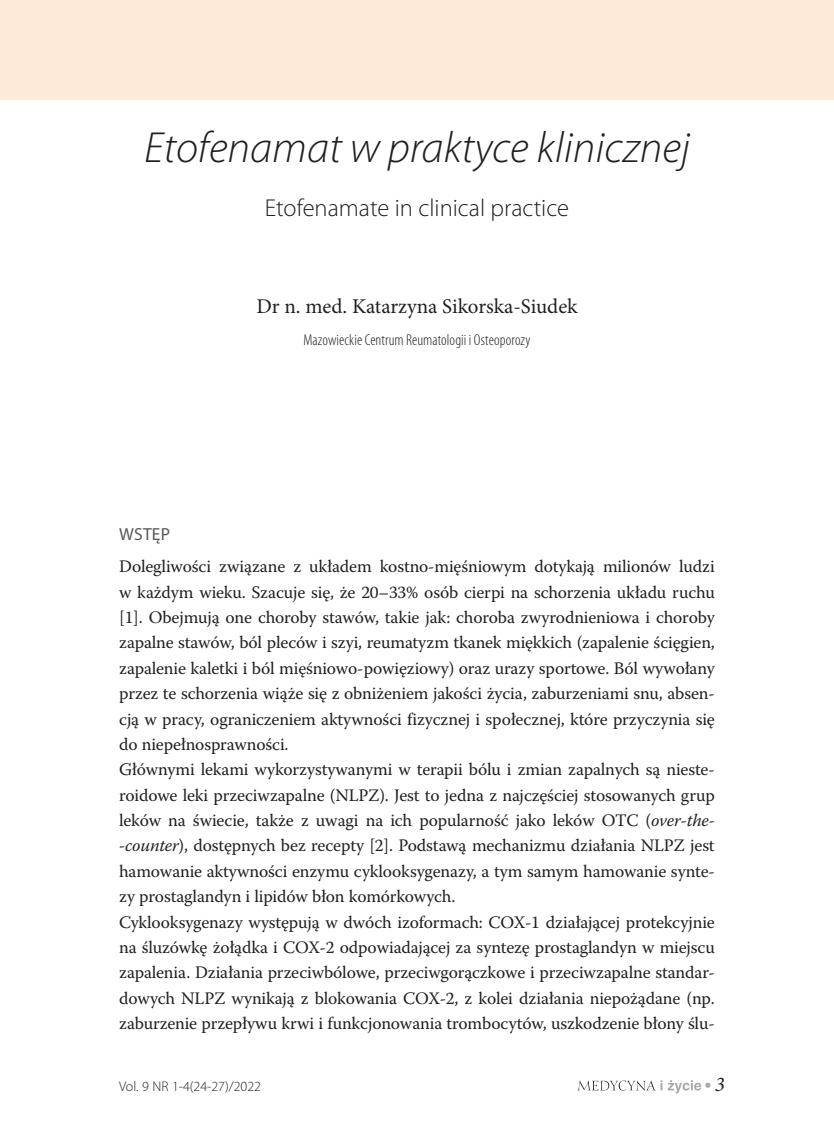
<style>
.page{position:relative;width:834px;height:1141px;background:#fff}
.page>*{position:absolute;margin:0;border:0;box-sizing:border-box;transform-origin:0 0}
.t1{font:italic 300 43.75px "Myriad Pro";color:#231f20}
.t2{font:300 24.5px "Myriad Pro";color:#231f20}
.t3{font:21px "Minion Pro";letter-spacing:-.005em;color:#231f20}
.t4{font:italic 21px "Minion Pro";color:#231f20}
.t5{font:17.5px/25.4px "Warnock Pro";letter-spacing:-.01em;color:#231f20}
.t6{font:17.5px "Myriad Pro";letter-spacing:.01em;color:#57585a}
.t7{font:300 condensed 15.75px "Myriad Pro";letter-spacing:.005em;color:#231f20}
.t8{font:300 14px "Myriad Pro";color:#231f20}
.s1{font-style:italic}
</style>
<div class="page">
<svg style="left:577px;top:1080px;width:133px;height:13px"></svg>
<div style="left:0;top:0;width:833px;height:99px;background:#feebd7"></div>
<h1 class="t1" style="left:144px;top:121px;width:546px">Etofenamat w praktyce klinicznej</h1>
<h2 class="t2" style="left:265px;top:193px;width:306px">Etofenamate in clinical practice</h2>
<p class="t3" style="left:256px;top:292px;width:323px">Dr n. med. Katarzyna Sikorska-Siudek</p>
<p class="t7" style="left:303px;top:330px;width:229px">Mazowieckie Centrum Reumatologii i Osteoporozy</p>
<p class="t6" style="left:119px;top:523px;width:52px">Wstęp</p>
<p class="t5" style="left:119px;top:554px;width:597px">Dolegliwości związane z układem kostno-mięśniowym dotykają milionów ludzi w każdym wieku. Szacuje się, że 20–33% osób cierpi na schorzenia układu ruchu [1]. Obejmują one choroby stawów, takie jak: choroba zwyrodnieniowa i choroby zapalne stawów, ból pleców i szyi, reumatyzm tkanek miękkich (zapalenie ścięgien, zapalenie kaletki i ból mięśniowo-powięziowy) oraz urazy sportowe. Ból wywołany przez te schorzenia wiąże się z obniżeniem jakości życia, zaburzeniami snu, absen&shy;cją w pracy, ograniczeniem aktywności fizycznej i społecznej, które przyczynia się do niepełnosprawności.<br>Głównymi lekami wykorzystywanymi w terapii bólu i zmian zapalnych są nieste&shy;roidowe leki przeciwzapalne (NLPZ). Jest to jedna z najczęściej stosowanych grup leków na świecie, także z uwagi na ich popularność jako leków OTC (<span class="s1">over-the--counter</span>), dostępnych bez recepty [2]. Podstawą mechanizmu działania NLPZ jest hamowanie aktywności enzymu cyklooksygenazy, a tym samym hamowanie synte&shy;zy prostaglandyn i lipidów błon komórkowych.<br>Cyklooksygenazy występują w dwóch izoformach: COX-1 działającej protekcyjnie na śluzówkę żołądka i COX-2 odpowiadającej za syntezę prostaglandyn w miejscu zapalenia. Działania przeciwbólowe, przeciwgorączkowe i przeciwzapalne standar&shy;dowych NLPZ wynikają z blokowania COX-2, z kolei działania niepożądane (np. zaburzenie przepływu krwi i funkcjonowania trombocytów, uszkodzenie błony ślu-</p>
<p class="t8" style="left:119px;top:1078px;width:143px">Vol. 9 NR 1-4(24-27)/2022</p>
<p class="t4" style="left:714px;top:1070px;width:12px">3</p>
</div>
